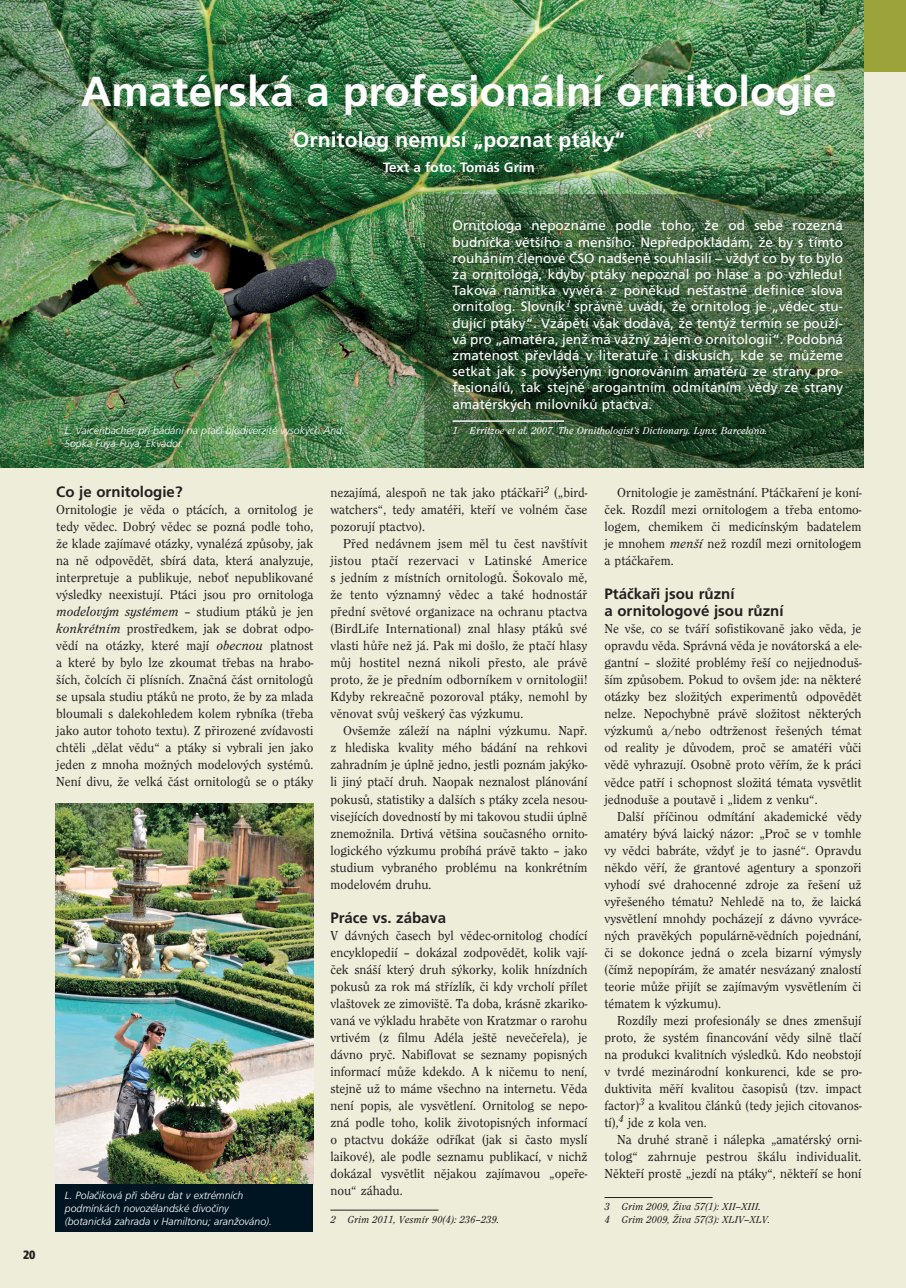
<style>
.page{position:relative;width:906px;height:1288px;background:#fff}
.page>*{position:absolute;margin:0;border:0;box-sizing:border-box;transform-origin:0 0}
.t1{font:700 42px "Frutiger CE";color:#fff}
.t2{font:700 21px "Frutiger CE";color:#fff}
.t3{font:700 15px/16.5px "Frutiger CE";color:#231f20}
.t4{font:13.5px/17px "ITC Clearface EE";color:#231f20;text-align:justify}
.t5{font:13.5px/16.2px "Frutiger CE";color:#fff;text-align:justify}
.t6{font:700 13.5px "Frutiger CE";color:#fff}
.t7{font:900 condensed 12px "Frutiger CE";color:#231f20}
.t8{font:italic 300 10.5px/12.6px "Frutiger CE";color:#fff}
.t9{font:italic 10.5px/12.6px "ITC Clearface EE";color:#231f20}
.t10{font:italic 10.5px "ITC Clearface EE";color:#fff}
.s1{font-style:italic}
</style>
<div class="page">
<div style="left:0;top:71px;width:906px;height:1216px;background:#ededda"></div>
<div style="left:0;top:0;width:905px;height:72px;background:#9ba43a"></div>
<hr style="left:905px;top:0;width:1px;height:72px;background:#9ba43a">
<hr style="left:330px;top:1209px;width:108px;height:1px;background:#231f20">
<hr style="left:604px;top:1197px;width:108px;height:1px;background:#231f20">
<img style="left:0;top:0;width:863px;height:467px">
<img style="left:56px;top:804px;width:257px;height:381px">
<div style="left:55px;top:1184px;width:257px;height:47px;background:#001522"></div>
<hr style="left:452px;top:420px;width:112px;height:2px;background:#fff">
<p class="t7" style="left:23px;top:1249px;width:14px">20</p>
<h1 class="t1" style="left:81px;top:75px;width:757px">Amatérská a profesionální ornitologie</h1>
<h2 class="t2" style="left:293px;top:131px;width:333px">Ornitolog nemusí „poznat ptáky“</h2>
<p class="t6" style="left:383px;top:162px;width:153px">Text a foto: Tomáš Grim</p>
<p class="t5" style="left:452px;top:219px;width:392px">Ornitologa nepoznáme podle toho, že od sebe rozezná budníčka většího a menšího. Nepředpokládám, že by s tímto rouháním členové ČSO nadšeně souhlasili – vždyť co by to bylo za ornitologa, kdyby ptáky nepoznal po hlase a po vzhledu!<br>Taková námitka vyvěrá z poněkud nešťastné definice slova ornitolog. Slovník<sup>1</sup> správně uvádí, že ornitolog je „vědec stu&shy;dující ptáky“. Vzápětí však dodává, že tentýž termín se použí&shy;vá pro „amatéra, jenž má vážný zájem o ornitologii“. Podobná zmatenost převládá v literatuře i diskusích, kde se můžeme setkat jak s povýšeným ignorováním amatérů ze strany pro&shy;fesionálů, tak stejně arogantním odmítáním vědy ze strany amatérských milovníků ptactva.</p>
<p class="t8" style="left:65px;top:425px;width:282px">L. Vaicenbacher při bádání na ptačí biodiverzitě vysokých And.</p>
<p class="t10" style="left:452px;top:426px;width:316px">1 Erritzoe et al. 2007, The Ornithologist’s Dictionary. Lynx, Barcelona.</p>
<p class="t8" style="left:65px;top:438px;width:120px">Sopka Fuya-Fuya, Ekvádor.</p>
<p class="t3" style="left:56px;top:485px;width:128px">Co je ornitologie?</p>
<p class="t4" style="left:56px;top:502px;width:258px">Ornitologie je věda o ptácích, a ornitolog je tedy vědec. Dobrý vědec se pozná podle toho, že klade zajímavé otázky, vynalézá způsoby, jak na ně odpovědět, sbírá data, která analyzuje, interpretuje a publikuje, neboť nepublikované výsledky neexistují. Ptáci jsou pro ornitologa <span class="s1">modelovým systémem</span> – studium ptáků je jen <span class="s1">konkrétním</span> prostředkem, jak se dobrat odpo&shy;vědí na otázky, které mají <span class="s1">obecnou</span> platnost a které by bylo lze zkoumat třebas na hrabo&shy;ších, čolcích či plísních. Značná část ornitologů se upsala studiu ptáků ne proto, že by za mlada bloumali s dalekohledem kolem rybníka (třeba jako autor tohoto textu). Z přirozené zvídavosti chtěli „dělat vědu“ a ptáky si vybrali jen jako jeden z mnoha možných modelových systémů.<br>Není divu, že velká část ornitologů se o ptáky</p>
<p class="t8" style="left:65px;top:1190px;width:209px">L. Polačiková při sběru dat v extrémních podmínkách novozélandské divočiny (botanická zahrada v Hamiltonu; aranžováno).</p>
<p class="t4" style="left:330px;top:485px;width:258px">nezajímá, alespoň ne tak jako ptáčkaři<sup>2</sup> („bird&shy;watchers“, tedy amatéři, kteří ve volném čase pozorují ptactvo).</p>
<p class="t4" style="left:330px;top:536px;width:258px;text-indent:13px">Před nedávnem jsem měl tu čest navštívit jistou ptačí rezervaci v Latinské Americe s jedním z místních ornitologů. Šokovalo mě, že tento významný vědec a také hodnostář přední světové organizace na ochranu ptactva (BirdLife International) znal hlasy ptáků své vlasti hůře než já. Pak mi došlo, že ptačí hlasy můj hostitel nezná nikoli přesto, ale právě proto, že je předním odborníkem v ornitologii!<br>Kdyby rekreačně pozoroval ptáky, nemohl by věnovat svůj veškerý čas výzkumu.</p>
<p class="t4" style="left:330px;top:723px;width:258px;text-indent:13px">Ovšemže záleží na náplni výzkumu. Např. z hlediska kvality mého bádání na rehkovi zahradním je úplně jedno, jestli poznám jakýko&shy;li jiný ptačí druh. Naopak neznalost plánování pokusů, statistiky a dalších s ptáky zcela nesou&shy;visejících dovedností by mi takovou studii úplně znemožnila. Drtivá většina současného ornito&shy;logického výzkumu probíhá právě takto – jako studium vybraného problému na konkrétním modelovém druhu.</p>
<p class="t3" style="left:330px;top:910px;width:117px">Práce vs. zábava</p>
<p class="t4" style="left:330px;top:927px;width:258px">V dávných časech byl vědec-ornitolog chodící encyklopedií – dokázal zodpovědět, kolik vají&shy;ček snáší který druh sýkorky, kolik hnízdních pokusů za rok má střízlík, či kdy vrcholí přílet vlaštovek ze zimoviště. Ta doba, krásně zkariko&shy;vaná ve výkladu hraběte von Kratzmar o rarohu vrtivém (z filmu Adéla ještě nevečeřela), je dávno pryč. Nabiflovat se seznamy popisných informací může kdekdo. A k ničemu to není, stejně už to máme všechno na internetu. Věda není popis, ale vysvětlení. Ornitolog se nepo&shy;zná podle toho, kolik životopisných informací o ptactvu dokáže odříkat (jak si často myslí laikové), ale podle seznamu publikací, v nichž dokázal vysvětlit nějakou zajímavou „opeře&shy;nou“ záhadu.</p>
<p class="t9" style="left:330px;top:1213px;width:170px">2 Grim 2011, Vesmír 90(4): 236–239.</p>
<p class="t4" style="left:604px;top:485px;width:258px;text-indent:13px">Ornitologie je zaměstnání. Ptáčkaření je koní&shy;ček. Rozdíl mezi ornitologem a třeba entomo&shy;logem, chemikem či medicínským badatelem je mnohem <span class="s1">menší</span> než rozdíl mezi ornitologem a ptáčkařem.</p>
<p class="t3" style="left:604px;top:587px;width:181px">Ptáčkaři jsou různí<br>a ornitologové jsou různí</p>
<p class="t4" style="left:604px;top:621px;width:258px">Ne vše, co se tváří sofistikovaně jako věda, je opravdu věda. Správná věda je novátorská a ele&shy;gantní – složité problémy řeší co nejjednoduš&shy;ším způsobem. Pokud to ovšem jde: na některé otázky bez složitých experimentů odpovědět nelze. Nepochybně právě složitost některých výzkumů a/nebo odtrženost řešených témat od reality je důvodem, proč se amatéři vůči vědě vyhrazují. Osobně proto věřím, že k práci vědce patří i schopnost složitá témata vysvětlit jednoduše a poutavě i „lidem z venku“.</p>
<p class="t4" style="left:604px;top:808px;width:258px;text-indent:13px">Další příčinou odmítání akademické vědy amatéry bývá laický názor: „Proč se v tomhle vy vědci babráte, vždyť je to jasné“. Opravdu někdo věří, že grantové agentury a sponzoři vyhodí své drahocenné zdroje za řešení už vyřešeného tématu? Nehledě na to, že laická vysvětlení mnohdy pocházejí z dávno vyvráce&shy;ných pravěkých populárně-vědních pojednání, či se dokonce jedná o zcela bizarní výmysly (čímž nepopírám, že amatér nesvázaný znalostí teorie může přijít se zajímavým vysvětlením či tématem k výzkumu).</p>
<p class="t4" style="left:604px;top:1012px;width:258px;text-indent:13px">Rozdíly mezi profesionály se dnes zmenšují proto, že systém financování vědy silně tlačí na produkci kvalitních výsledků. Kdo neobstojí v tvrdé mezinárodní konkurenci, kde se pro&shy;duktivita měří kvalitou časopisů (tzv. impact factor)<sup>3</sup> a kvalitou článků (tedy jejich citovanos&shy;tí),<sup>4</sup> jde z kola ven.</p>
<p class="t4" style="left:604px;top:1131px;width:258px;text-indent:13px">Na druhé straně i nálepka „amatérský orni&shy;tolog“ zahrnuje pestrou škálu individualit.<br>Někteří prostě „jezdí na ptáky“, někteří se honí</p>
<p class="t9" style="left:604px;top:1200px;width:167px">3 Grim 2009, Živa 57(1): XII–XIII.<br>4 Grim 2009, Živa 57(3): XLIV–XLV.</p>
</div>
